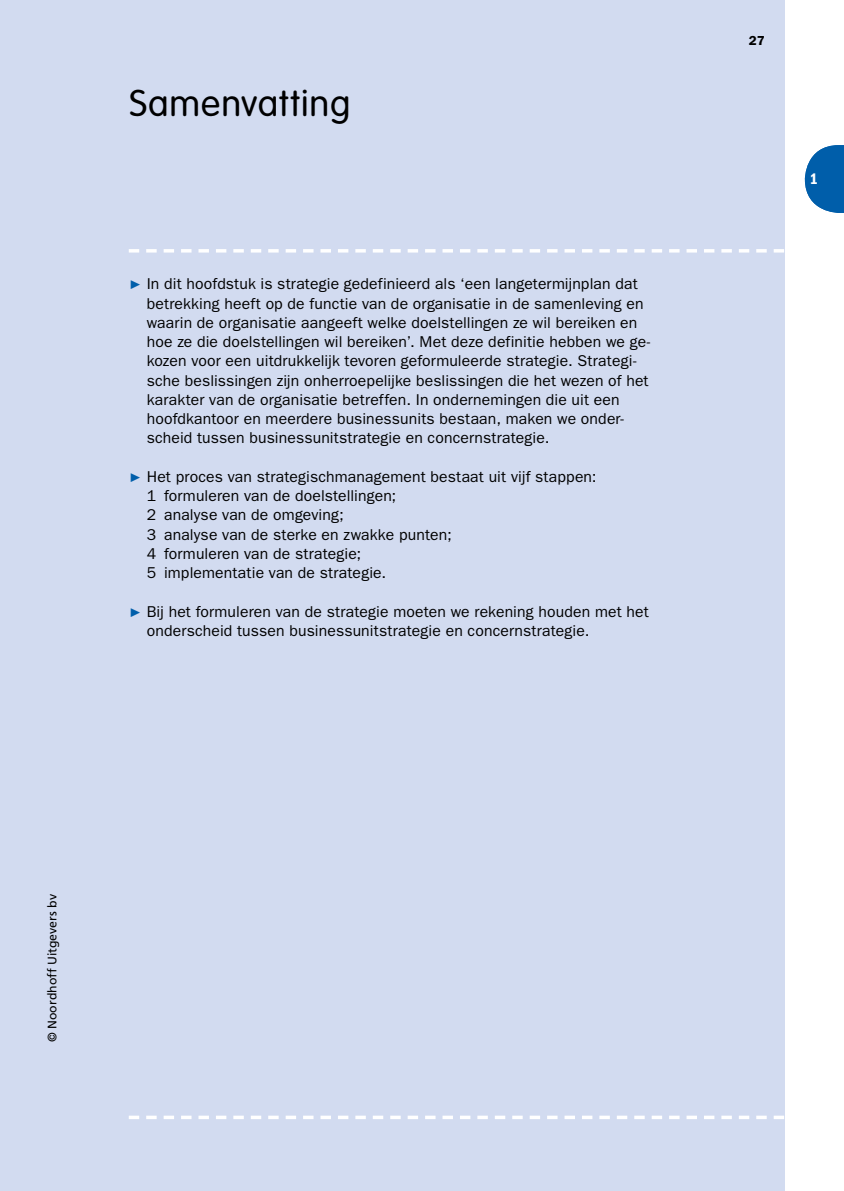
<style>
.page{position:relative;width:844px;height:1191px;background:#fff}
.page>*{position:absolute;margin:0;border:0;box-sizing:border-box;transform-origin:0 0}
.t1{font:300 36.75px "VAG Rounded Std";letter-spacing:.025em;color:#000}
.t2{font:15.75px/19.2px "ITC Franklin Gothic Std";letter-spacing:.01em;color:#000}
.t3{font:15.75px "ITC Franklin Gothic Std Dm Cd";color:#fff}
.t4{font:600 13.12px "ITC Franklin Gothic Std";color:#000}
.t5{font:12.25px "Frutiger LT Std";color:#000}
.s1{font-family:"Utopia Std";font-size:16.1px;color:#005eaa}
</style>
<div class="page">
<div style="left:0;top:0;width:784px;height:1191px;background:#d2dbf0"></div>
<svg style="left:129px;top:249px;width:654px;height:3px"></svg>
<svg style="left:129px;top:1115px;width:654px;height:4px"></svg>
<svg style="left:804px;top:145px;width:39px;height:68px"></svg>
<h1 class="t1" style="left:129px;top:82px;width:222px">Samenvatting</h1>
<p class="t2" style="left:147px;top:274px;width:505px;text-indent:-17px"><span class="s1">▶</span> In dit hoofdstuk is strategie gedefinieerd als ‘een langetermijnplan dat betrekking heeft op de functie van de organisatie in de samenleving en waarin de organisatie aangeeft welke doelstellingen ze wil bereiken en hoe ze die doelstellingen wil bereiken’. Met deze definitie hebben we ge&shy;kozen voor een uitdrukkelijk tevoren geformuleerde strategie. Strategi&shy;sche beslissingen zijn onherroepelijke beslissingen die het wezen of het karakter van de organisatie betreffen. In ondernemingen die uit een hoofdkantoor en meerdere businessunits bestaan, maken we onder&shy;scheid tussen businessunitstrategie en concernstrategie.</p>
<p class="t2" style="left:147px;top:467px;width:451px;text-indent:-17px"><span class="s1">▶</span> Het proces van strategischmanagement bestaat uit vijf stappen:<br>1 formuleren van de doelstellingen;<br>2 analyse van de omgeving;<br>3 analyse van de sterke en zwakke punten;<br>4 formuleren van de strategie;<br>5 implementatie van de strategie.</p>
<p class="t2" style="left:147px;top:602px;width:503px;text-indent:-17px"><span class="s1">▶</span> Bij het formuleren van de strategie moeten we rekening houden met het onderscheid tussen businessunitstrategie en concernstrategie.</p>
<p class="t4" style="left:748px;top:32px;width:17px">27</p>
<p class="t3" style="left:809px;top:170px;width:10px">1</p>
<p class="t5" style="left:45px;top:1042px;width:149px;rotate:-90deg">© Noordhoff Uitgevers bv</p>
</div>
